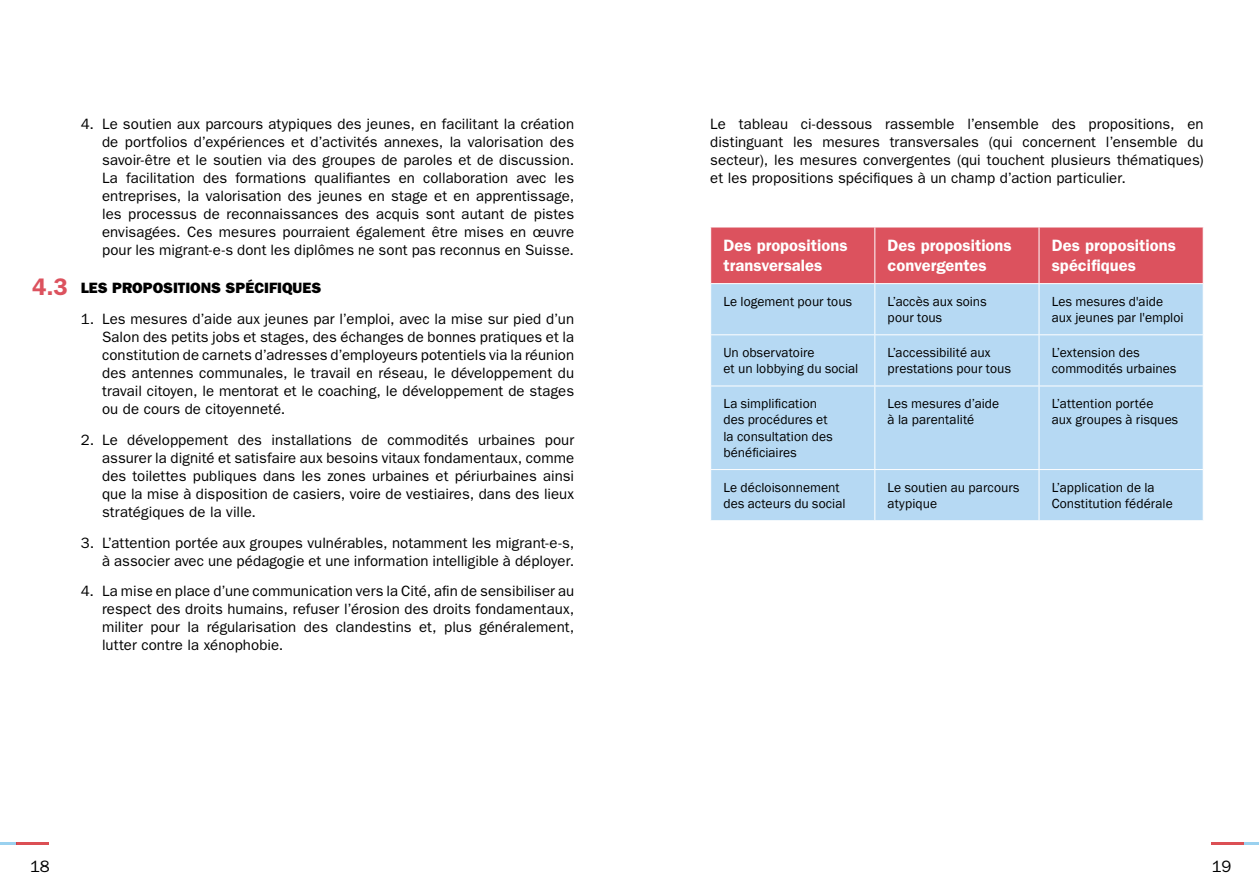
<style>
.page{position:relative;width:1259px;height:893px;background:#fff}
.page>*{position:absolute;margin:0;border:0;box-sizing:border-box;transform-origin:0 0}
.t1{font:600 24px "ITC Franklin Gothic Std";color:#dc525e}
.t2{font:600 16.5px/19.8px "ITC Franklin Gothic Std";letter-spacing:.005em;color:#fff}
.t3{font:16.5px "ITC Franklin Gothic Std";color:#000}
.t4{font:15px/18px "ITC Franklin Gothic Std";letter-spacing:.005em;color:#000;text-align:justify}
.t5{font:15px "ITC Franklin Gothic Std Hvy";color:#000}
.t6{font:13.5px/16.2px "Franklin Gothic";letter-spacing:.005em;color:#000}
</style>
<div class="page">
<svg style="left:0;top:843px;width:17px;height:2px"></svg>
<hr style="left:17px;top:843px;width:32px;height:2px;background:#d2232a">
<svg style="left:1243px;top:843px;width:16px;height:2px"></svg>
<hr style="left:1211px;top:843px;width:32px;height:2px;background:#d2232a">
<div style="left:711px;top:228px;width:491px;height:55px;background:#dc525e"></div>
<div style="left:711px;top:284px;width:491px;height:236px;background:#b6d9f3"></div>
<hr style="left:874px;top:227px;width:1px;height:56px;background:#fff">
<hr style="left:1038px;top:227px;width:1px;height:56px;background:#fff">
<hr style="left:874px;top:284px;width:1px;height:50px;background:#fff">
<hr style="left:1038px;top:284px;width:1px;height:50px;background:#fff">
<hr style="left:710px;top:334px;width:165px;height:1px;background:#fff">
<hr style="left:875px;top:334px;width:164px;height:1px;background:#fff">
<hr style="left:874px;top:335px;width:1px;height:51px;background:#fff">
<hr style="left:1039px;top:334px;width:164px;height:1px;background:#fff">
<hr style="left:1038px;top:335px;width:1px;height:51px;background:#fff">
<hr style="left:710px;top:386px;width:165px;height:1px;background:#fff">
<hr style="left:875px;top:386px;width:164px;height:1px;background:#fff">
<hr style="left:874px;top:386px;width:1px;height:83px;background:#fff">
<hr style="left:1039px;top:386px;width:164px;height:1px;background:#fff">
<hr style="left:1038px;top:386px;width:1px;height:83px;background:#fff">
<hr style="left:710px;top:469px;width:165px;height:1px;background:#fff">
<hr style="left:875px;top:469px;width:164px;height:1px;background:#fff">
<hr style="left:874px;top:470px;width:1px;height:50px;background:#fff">
<hr style="left:1039px;top:469px;width:164px;height:1px;background:#fff">
<hr style="left:1038px;top:470px;width:1px;height:50px;background:#fff">
<h1 class="t1" style="left:32px;top:273px;width:37px">4.3</h1>
<p class="t4" style="left:102px;top:115px;width:473px;text-indent:-21px">4. Le soutien aux parcours atypiques des jeunes, en facilitant la création de portfolios d’expériences et d’activités annexes, la valorisation des savoir-être et le soutien via des groupes de paroles et de discussion.<br>La facilitation des formations qualifiantes en collaboration avec les entreprises, la valorisation des jeunes en stage et en apprentissage, les processus de reconnaissances des acquis sont autant de pistes envisagées. Ces mesures pourraient également être mises en œuvre pour les migrant-e-s dont les diplômes ne sont pas reconnus en Suisse.</p>
<p class="t5" style="left:81px;top:279px;width:242px">LES PROPOSITIONS SPÉCIFIQUES</p>
<p class="t4" style="left:102px;top:310px;width:474px;text-indent:-21px">1. Les mesures d’aide aux jeunes par l’emploi, avec la mise sur pied d’un Salon des petits jobs et stages, des échanges de bonnes pratiques et la constitution de carnets d’adresses d’employeurs potentiels via la réunion des antennes communales, le travail en réseau, le développement du travail citoyen, le mentorat et le coaching, le développement de stages ou de cours de citoyenneté.</p>
<p class="t4" style="left:102px;top:431px;width:474px;text-indent:-21px">2. Le développement des installations de commodités urbaines pour assurer la dignité et satisfaire aux besoins vitaux fondamentaux, comme des toilettes publiques dans les zones urbaines et périurbaines ainsi que la mise à disposition de casiers, voire de vestiaires, dans des lieux stratégiques de la ville.</p>
<p class="t4" style="left:81px;top:534px;width:495px;text-align:right">3. L’attention portée aux groupes vulnérables, notamment les migrant-e-s, à associer avec une pédagogie et une information intelligible à déployer.</p>
<p class="t4" style="left:102px;top:582px;width:474px;text-indent:-21px">4. La mise en place d’une communication vers la Cité, afin de sensibiliser au respect des droits humains, refuser l’érosion des droits fondamentaux, militer pour la régularisation des clandestins et, plus généralement, lutter contre la xénophobie.</p>
<p class="t4" style="left:710px;top:115px;width:495px">Le tableau ci-dessous rassemble l’ensemble des propositions, en distinguant les mesures transversales (qui concernent l’ensemble du secteur), les mesures convergentes (qui touchent plusieurs thématiques) et les propositions spécifiques à un champ d’action particulier.</p>
<p class="t2" style="left:723px;top:236px;width:126px">Des propositions transversales</p>
<p class="t2" style="left:887px;top:236px;width:126px">Des propositions convergentes</p>
<p class="t2" style="left:1051px;top:236px;width:126px">Des propositions spécifiques</p>
<p class="t6" style="left:723px;top:294px;width:130px">Le logement pour tous</p>
<p class="t6" style="left:887px;top:294px;width:100px">L’accès aux soins pour tous</p>
<p class="t6" style="left:1051px;top:294px;width:133px">Les mesures d'aide aux jeunes par l'emploi</p>
<p class="t6" style="left:723px;top:345px;width:136px">Un observatoire<br>et un lobbying du social</p>
<p class="t6" style="left:887px;top:345px;width:125px">L’accessibilité aux prestations pour tous</p>
<p class="t6" style="left:1051px;top:345px;width:126px">L’extension des commodités urbaines</p>
<p class="t6" style="left:723px;top:396px;width:111px">La simplification des procédures et la consultation des bénéficiaires</p>
<p class="t6" style="left:887px;top:396px;width:113px">Les mesures d’aide à la parentalité</p>
<p class="t6" style="left:1051px;top:396px;width:128px">L’attention portée<br>aux groupes à risques</p>
<p class="t6" style="left:723px;top:479px;width:124px">Le décloisonnement des acteurs du social</p>
<p class="t6" style="left:887px;top:479px;width:133px">Le soutien au parcours atypique</p>
<p class="t6" style="left:1051px;top:479px;width:123px">L’application de la<br>Constitution fédérale</p>
<p class="t3" style="left:30px;top:857px;width:21px">18</p>
<p class="t3" style="left:1211px;top:857px;width:21px">19</p>
</div>
